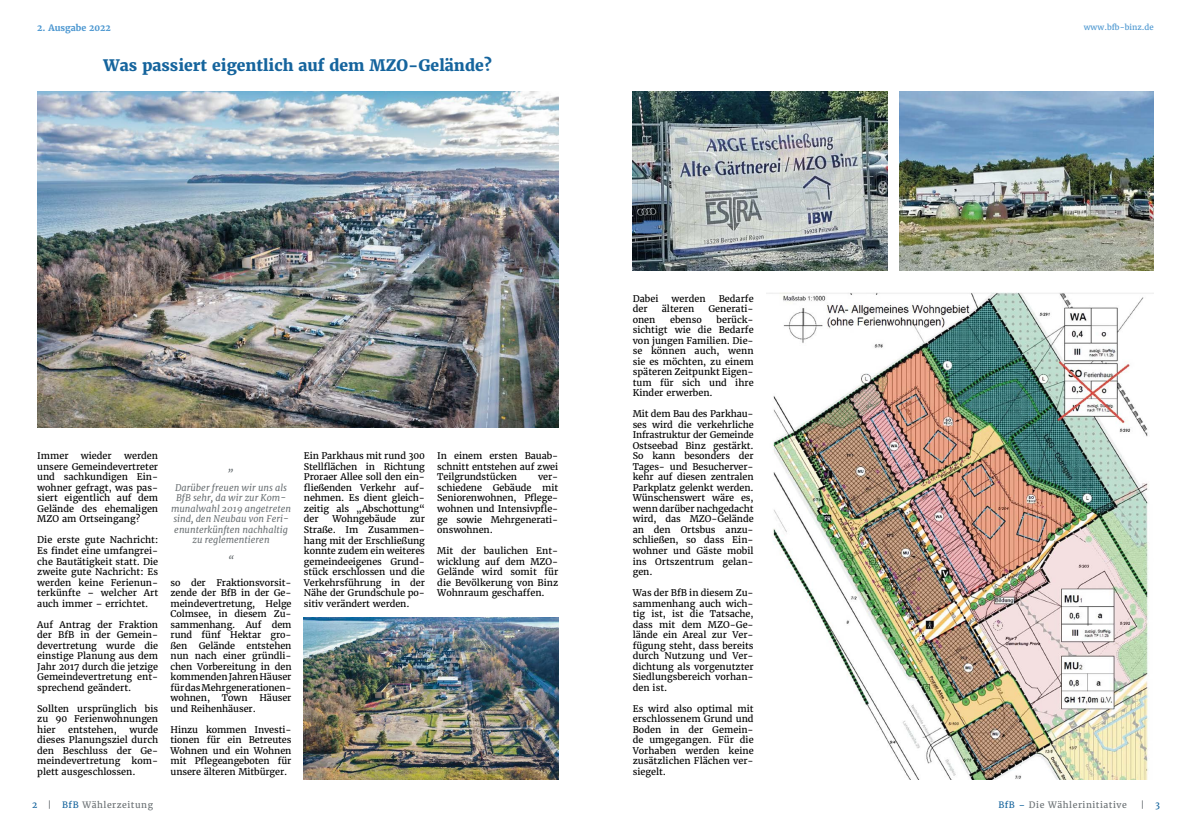
<style>
.page{position:relative;width:1191px;height:829px;background:#fff}
.page>*{position:absolute;margin:0;border:0;box-sizing:border-box;transform-origin:0 0}
.t1{font:800 15.75px "Merriweather";color:#15649d}
.t2{font:italic 10.5px "Merriweather";color:#6a7073}
.t3{font:9.19px/10.5px "Merriweather";color:#000;text-align:justify}
.t4{font:italic 9.19px/10.5px "Merriweather";color:#6a7073;text-align:center}
.t5{font:700 8.92px "Merriweather";color:#4a96d0}
.t6{font:8.75px "Merriweather";letter-spacing:.06em;color:#6a7073}
.t7{font:7.88px "Merriweather";color:#4a96d0}
.s1{color:#15649d}
</style>
<div class="page">
<img style="left:37px;top:92px;width:521px;height:336px">
<img style="left:766px;top:293px;width:387px;height:486px">
<img style="left:632px;top:92px;width:255px;height:178px">
<img style="left:899px;top:92px;width:254px;height:178px">
<img style="left:304px;top:617px;width:254px;height:162px">
<p class="t5" style="left:37px;top:22px;width:75px">2. Ausgabe 2022</p>
<p class="t7" style="left:1083px;top:22px;width:72px">www.bfb-binz.de</p>
<h1 class="t1" style="left:104px;top:55px;width:390px">Was passiert eigentlich auf dem MZO-Gelände?</h1>
<p class="t3" style="left:37px;top:451px;width:122px;text-indent:87px">werden unsere Gemeindevertreter und sachkundigen Ein&shy;wohner gefragt, was pas&shy;siert eigentlich auf dem Gelände des ehemaligen MZO am Ortseingang?</p>
<p class="t3" style="left:37px;top:535px;width:122px">Die erste gute Nachricht:<br>Es findet eine umfangrei&shy;che Bautätigkeit statt. Die zweite gute Nachricht: Es werden keine Ferienun&shy;terkünfte – welcher Art auch immer – errichtet.</p>
<p class="t3" style="left:37px;top:619px;width:122px">Auf Antrag der Fraktion der BfB in der Gemein&shy;devertretung wurde die einstige Planung aus dem Jahr 2017 durch die jetzige Gemeindevertretung ent&shy;sprechend geändert.</p>
<p class="t3" style="left:37px;top:703px;width:122px">Sollten ursprünglich bis zu 90 Ferienwohnungen hier</p>
<p class="t3" style="left:37px;top:451px;width:33px">Immer</p>
<p class="t3" style="left:81px;top:451px;width:32px">wieder</p>
<p class="t3" style="left:37px;top:724px;width:122px;text-indent:92px">wurde dieses Planungsziel durch den Beschluss der Ge&shy;meindevertretung kom&shy;plett ausgeschlossen.</p>
<p class="t3" style="left:68px;top:724px;width:50px">entstehen,</p>
<p class="t2" style="left:228px;top:459px;width:7px">„</p>
<p class="t4" style="left:171px;top:482px;width:122px">Darüber freuen wir uns als<br>BfB sehr, da wir zur Kom&shy;munalwahl 2019 angetreten sind, den Neubau von Feri&shy;enunterkünften nachhaltig zu reglementieren</p>
<p class="t2" style="left:228px;top:554px;width:7px">“</p>
<p class="t3" style="left:171px;top:577px;width:122px">so der Fraktionsvorsit&shy;zende der BfB in der Ge&shy;meindevertretung, Helge Colmsee, in diesem Zu&shy;sammenhang. Auf dem rund fünf Hektar gro&shy;ßen Gelände entstehen nun nach einer gründli&shy;chen Vorbereitung in den kommenden Jahren Häuser für das Mehrgenerationen&shy;wohnen,</p>
<p class="t3" style="left:222px;top:692px;width:27px">Town</p>
<p class="t3" style="left:259px;top:692px;width:34px">Häuser</p>
<p class="t3" style="left:171px;top:703px;width:87px">und Reihenhäuser.</p>
<p class="t3" style="left:171px;top:724px;width:122px">Hinzu kommen Investi&shy;tionen für ein Betreutes Wohnen und ein Wohnen mit Pflegeangeboten für unsere älteren Mitbürger.</p>
<p class="t3" style="left:304px;top:451px;width:122px">Ein Parkhaus mit rund 300<br>Stellflächen in Richtung Proraer Allee soll den ein&shy;fließenden Verkehr auf&shy;nehmen. Es dient gleich&shy;zeitig als „Abschottung“ der</p>
<p class="t3" style="left:332px;top:514px;width:65px">Wohngebäude</p>
<p class="t3" style="left:304px;top:514px;width:122px;text-indent:106px">zur Straße. Im Zusammen&shy;hang mit der Erschließung konnte zudem ein weiteres gemeindeeigenes Grund&shy;stück erschlossen und die Verkehrsführung in der Nähe der Grundschule po&shy;sitiv verändert werden.</p>
<p class="t3" style="left:437px;top:451px;width:122px">In einem ersten Bauab&shy;schnitt entstehen auf zwei Teilgrundstücken</p>
<p class="t3" style="left:437px;top:472px;width:122px;text-indent:101px">ver&shy;schiedene Gebäude mit Seniorenwohnen, Pflege&shy;wohnen und Intensivpfle&shy;ge sowie Mehrgenerati&shy;onswohnen.</p>
<p class="t3" style="left:437px;top:545px;width:122px">Mit der baulichen Ent&shy;wicklung auf dem MZO-Gelände wird somit für die Bevölkerung von Binz Wohnraum geschaffen.</p>
<p class="t3" style="left:632px;top:293px;width:27px">Dabei</p>
<p class="t3" style="left:671px;top:293px;width:36px">werden</p>
<p class="t3" style="left:718px;top:293px;width:36px">Bedarfe</p>
<p class="t3" style="left:632px;top:304px;width:16px">der</p>
<p class="t3" style="left:662px;top:304px;width:34px">älteren</p>
<p class="t3" style="left:708px;top:304px;width:47px">Generati-</p>
<p class="t3" style="left:632px;top:314px;width:24px">onen</p>
<p class="t3" style="left:670px;top:314px;width:33px">ebenso</p>
<p class="t3" style="left:632px;top:314px;width:122px;text-indent:84px">berück&shy;sichtigt wie die Bedarfe von jungen Familien. Die&shy;se können auch, wenn sie es möchten, zu einem späteren Zeitpunkt Eigen&shy;tum für sich und ihre Kinder erwerben.</p>
<p class="t3" style="left:632px;top:409px;width:122px">Mit dem Bau des Parkhau&shy;ses wird die verkehrliche Infrastruktur der Gemeinde Ostseebad Binz gestärkt.<br>So kann besonders der Tages- und Besucherver&shy;kehr auf diesen zentralen Parkplatz gelenkt werden.<br>Wünschenswert wäre es, wenn darüber nachgedacht wird, das MZO-Gelände an den Ortsbus anzu&shy;schließen, so dass Ein&shy;wohner und Gäste mobil ins Ortszentrum gelan&shy;gen.</p>
<p class="t3" style="left:632px;top:587px;width:122px">Was der BfB in diesem Zu&shy;sammenhang auch wich&shy;tig ist, ist die Tatsache, dass mit dem MZO-Ge&shy;lände ein Areal zur Ver&shy;fügung steht, dass bereits durch Nutzung und Ver&shy;dichtung als vorgenutzter Siedlungsbereich vorhan&shy;den ist.</p>
<p class="t3" style="left:632px;top:703px;width:122px">Es wird also optimal mit erschlossenem Grund und Boden in der Gemein&shy;de umgegangen. Für die Vorhaben werden keine zusätzlichen Flächen ver&shy;siegelt.</p>
<p class="t6" style="left:32px;top:799px;width:122px"><span class="s1">2</span> | <span class="s1">BfB</span> Wählerzeitung</p>
<p class="t6" style="left:998px;top:799px;width:130px"><span class="s1">BfB –</span> Die Wählerinitiative</p>
<p class="t6" style="left:1140px;top:799px;width:21px">| <span class="s1">3</span></p>
</div>
